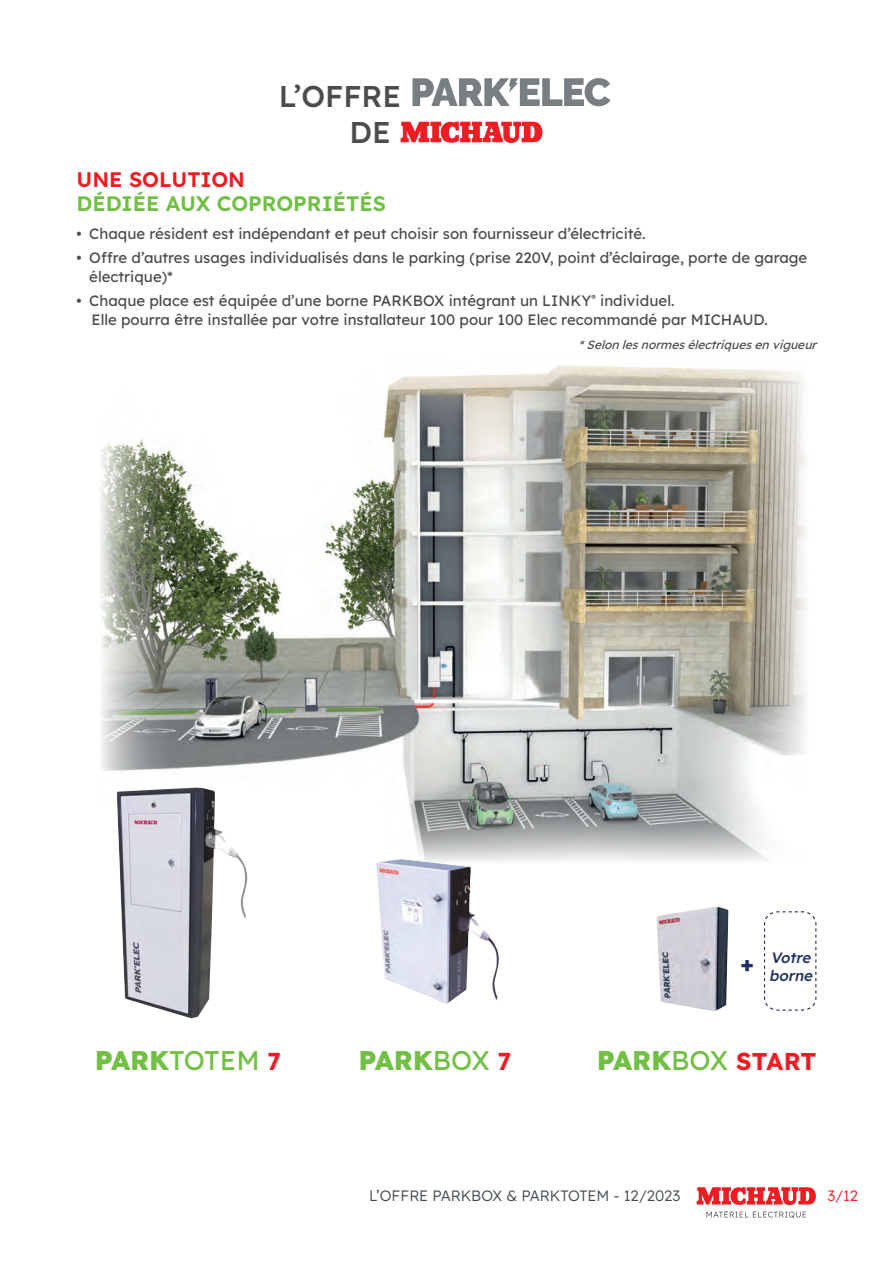
<style>
.page{position:relative;width:893px;height:1263px;background:#fff}
.page>*{position:absolute;margin:0;border:0;box-sizing:border-box;transform-origin:0 0}
.t1{font:500 30px/36px "Lexend";color:#4b4c4d}
.t2{font:27px "Lexend";letter-spacing:-.015em;color:#71bf44}
.t3{font:800 27px "Lexend";color:#71bf44}
.t4{font:700 24.3px "Lexend";color:#ee1d23}
.t5{font:800 22.5px "Lexend";color:#213163}
.t6{font:600 21px "Lexend";color:#71bf44}
.t7{font:600 21px "Lexend";color:#ee1d23}
.t8{font:15px/19.5px "Lexend";color:#4b4c4d}
.t9{font:300 15px "Lexend";color:#41494e}
.t10{font:italic 500 15px/18px "Lexend";color:#213163}
.t11{font:300 15px "Lexend";color:#ee1d23}
.t12{font:italic 12px "Lexend";color:#4b4c4d}
.s1{font-weight:800}
.s2{font-weight:700;font-size:24.3px;color:#ee1d23}
.s3{font-weight:400}
.s4{font-weight:800;font-size:27px;color:#71bf44}
.s5{font-weight:400;font-size:27px;color:#71bf44}
</style>
<div class="page">
<svg style="left:697px;top:1187px;width:119px;height:18px"></svg>
<svg style="left:706px;top:1211px;width:100px;height:7px"></svg>
<img style="left:100px;top:365px;width:706px;height:496px">
<img style="left:376px;top:859px;width:125px;height:145px">
<img style="left:117px;top:788px;width:132px;height:230px">
<svg style="left:764px;top:911px;width:53px;height:100px"></svg>
<img style="left:656px;top:906px;width:72px;height:105px">
<svg style="left:412px;top:78px;width:198px;height:28px"></svg>
<svg style="left:401px;top:122px;width:141px;height:21px"></svg>
<h1 class="t1" style="left:350px;top:76px;width:53px;text-indent:-71px">L’OFFRE<br>DE</h1>
<h3 class="t7" style="left:77px;top:163px;width:170px">UNE SOLUTION</h3>
<h3 class="t6" style="left:77px;top:187px;width:311px">DÉDIÉE AUX COPROPRIÉTÉS</h3>
<p class="t8" style="left:77px;top:223px;width:571px">• Chaque résident est indépendant et peut choisir son fournisseur d’électricité.</p>
<p class="t8" style="left:89px;top:247px;width:720px;text-indent:-13px">• Offre d’autres usages individualisés dans le parking (prise 220V, point d’éclairage, porte de garage électrique)*</p>
<p class="t8" style="left:92px;top:290px;width:678px;text-indent:-15px">• Chaque place est équipée d’une borne PARKBOX intégrant un LINKY<sup>®</sup> individuel.<br>Elle pourra être installée par votre installateur 100 pour 100 Elec recommandé par MICHAUD.</p>
<p class="t12" style="left:579px;top:336px;width:244px">* Selon les normes électriques en vigueur</p>
<h3 class="t5" style="left:740px;top:946px;width:15px">+</h3>
<p class="t10" style="left:769px;top:947px;width:48px">Votre borne</p>
<h2 class="t2" style="left:95px;top:1040px;width:187px"><span class="s1">PARK</span>TOTEM <span class="s2">7</span></h2>
<h2 class="t3" style="left:359px;top:1038px;width:154px">PARK<span class="s3">BOX</span> <span class="s2">7</span></h2>
<h3 class="t4" style="left:597px;top:1042px;width:221px"><span class="s4">PARK</span><span class="s5">BOX</span> START</h3>
<p class="t9" style="left:369px;top:1185px;width:313px">L’OFFRE PARKBOX &amp; PARKTOTEM - 12/2023</p>
<p class="t11" style="left:827px;top:1185px;width:32px">3/12</p>
</div>
